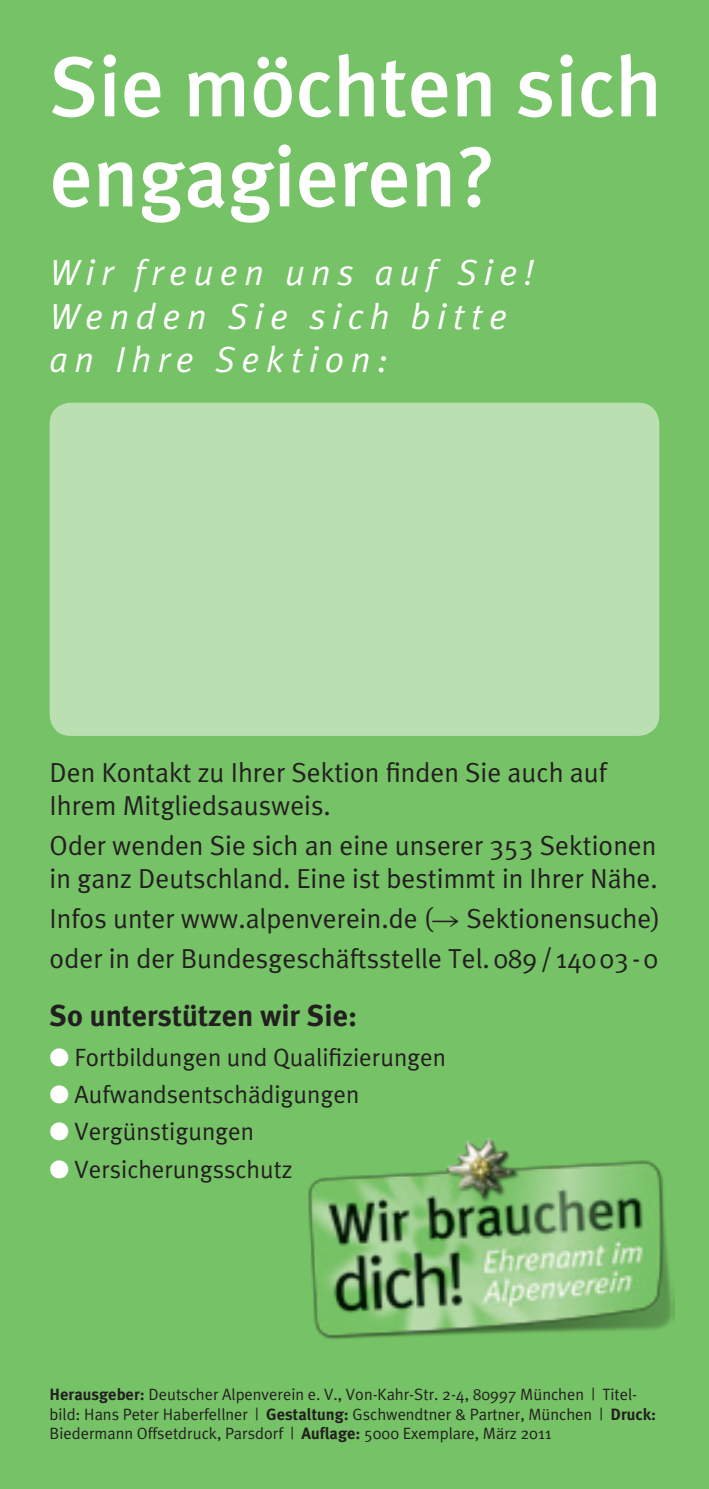
<style>
.page{position:relative;width:709px;height:1489px;background:#fff}
.page>*{position:absolute;margin:0;border:0;box-sizing:border-box;transform-origin:0 0}
.Head_grau{font:500 85px/90px "Meta Plus";color:#fff}
.Head_grau_2{font:italic 36.25px/43.5px "Meta Plus Normal";letter-spacing:.18em;color:#fff}
.Head_12{font:700 30px "Meta Plus";color:#231f20}
.Text_9_1{font:27.5px/33px "Meta Plus Normal";color:#231f20}
.Text_9_1-2{font:25px "Meta Plus Normal";color:#231f20}
.Text_9_1-3{font:16.5px/19.8px "Meta Plus Normal";color:#231f20}
.s1{font-family:"European Pi Four"}
.s2{color:#fff}
.s3{font-family:"Meta Plus";font-weight:700}
</style>
<div class="page">
<div style="left:0;top:0;width:709px;height:1488px;background:#76c266"></div>
<div style="left:50px;top:402px;width:609px;height:334px;background:#bae0b2;border-radius:21px"></div>
<img style="left:308px;top:1138px;width:367px;height:201px">
<p class="Head_grau" style="left:50px;top:41px;width:613px">Sie möchten sich engagieren?</p>
<p class="Head_grau_2" style="left:50px;top:250px;width:485px">Wir freuen uns auf Sie!<br>Wenden Sie sich bitte an Ihre Sektion:</p>
<p class="Text_9_1" style="left:50px;top:755px;width:558px">Den Kontakt zu Ihrer Sektion finden Sie auch auf<br>Ihrem Mitgliedsausweis.</p>
<p class="Text_9_1" style="left:50px;top:828px;width:609px">Oder wenden Sie sich an eine unserer 353 Sektionen in ganz Deutschland. Eine ist bestimmt in Ihrer Nähe.</p>
<p class="Text_9_1" style="left:50px;top:901px;width:612px">Infos unter www.alpenverein.de (<span class="s1">R</span> Sektionensuche)</p>
<p class="Text_9_1" style="left:50px;top:941px;width:610px">oder in der Bundesgeschäftsstelle Tel. 089 / 140 03 - 0</p>
<p class="Head_12" style="left:50px;top:997px;width:309px">So unterstützen wir Sie:</p>
<p class="Text_9_1-2" style="left:50px;top:1043px;width:398px"><span class="s2">●</span> Fortbildungen und Qualifizierungen</p>
<p class="Text_9_1-2" style="left:50px;top:1080px;width:311px"><span class="s2">●</span> Aufwandsentschädigungen</p>
<p class="Text_9_1-2" style="left:50px;top:1117px;width:206px"><span class="s2">●</span> Vergünstigungen</p>
<p class="Text_9_1-2" style="left:50px;top:1154px;width:244px"><span class="s2">●</span> Versicherungsschutz</p>
<p class="Text_9_1-3" style="left:50px;top:1383px;width:608px"><span class="s3">Herausgeber:</span> Deutscher Alpenverein e. V., Von-Kahr-Str. 2-4, 80997 München | Titel&shy;bild: Hans Peter Haberfellner | <span class="s3">Gestaltung:</span> Gschwendtner &amp; Partner, München | <span class="s3">Druck:<br></span>Biedermann Offsetdruck, Parsdorf | <span class="s3">Auflage:</span> 5000 Exemplare, März 2011</p>
</div>
